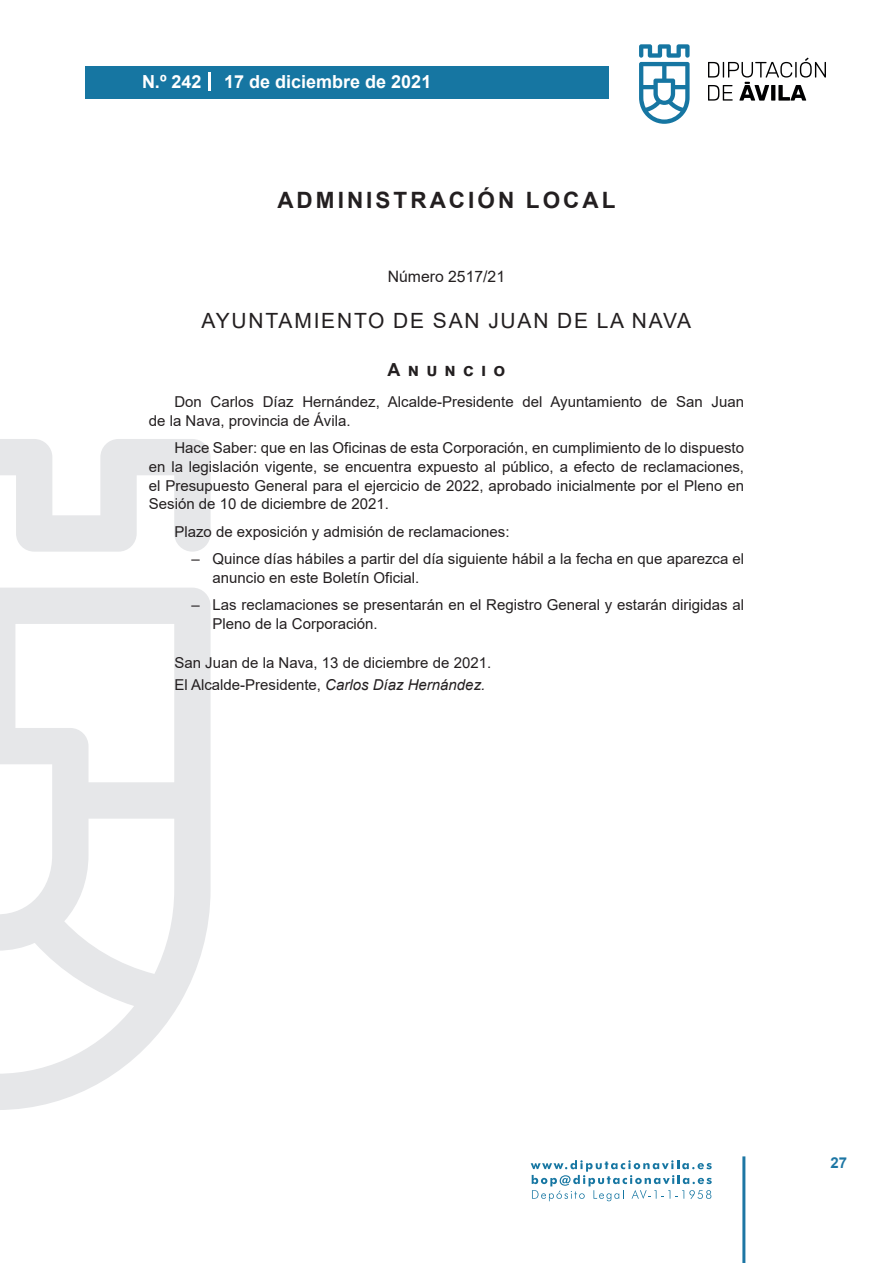
<style>
.page{position:relative;width:893px;height:1263px;background:#fff}
.page>*{position:absolute;margin:0;border:0;box-sizing:border-box;transform-origin:0 0}
.t1{font:700 22.5px "Arial";letter-spacing:.135em;color:#231f20}
.t2{font:21px "Arial";letter-spacing:.085em;color:#231f20}
.t3{font:700 18px "Arial";color:#fff}
.t4{font:700 18px "Arial";letter-spacing:.4em;color:#231f20}
.t5{font:15.75px "Arial";color:#231f20}
.t6{font:15px/18.8px "Arial";color:#231f20}
.t7{font:700 15px "Arial";color:#1d76a4}
.s1{font-style:italic}
</style>
<div class="page">
<svg style="left:531px;top:1160px;width:181px;height:41px"></svg>
<div style="left:85px;top:66px;width:523px;height:33px;background:#1676a2"></div>
<svg style="left:639px;top:44px;width:51px;height:80px"></svg>
<svg style="left:708px;top:58px;width:118px;height:43px"></svg>
<hr style="left:742px;top:1156px;width:3px;height:107px;background:#1d76a4">
<svg style="left:208px;top:72px;width:2px;height:18px"></svg>
<svg style="left:0;top:439px;width:211px;height:671px"></svg>
<p class="t3" style="left:142px;top:69px;width:61px">N.º 242</p>
<p class="t3" style="left:224px;top:69px;width:209px">17 de diciembre de 2021</p>
<h1 class="t1" style="left:277px;top:184px;width:340px">ADMINISTRACIÓN LOCAL</h1>
<p class="t5" style="left:388px;top:266px;width:119px">Número 2517/21</p>
<h2 class="t2" style="left:202px;top:307px;width:491px">AYUNTAMIENTO DE SAN JUAN DE LA NAVA</h2>
<p class="t4" style="left:388px;top:356px;width:119px">Anuncio</p>
<p class="t6" style="left:149px;top:392px;width:597px;text-indent:26px">Don Carlos Díaz Hernández, Alcalde-Presidente del Ayuntamiento de San Juan de la Nava, provincia de Ávila.</p>
<p class="t6" style="left:149px;top:438px;width:597px;text-align:justify;text-indent:26px">Hace Saber: que en las Oficinas de esta Corporación, en cumplimiento de lo dispuesto en la legislación vigente, se encuentra expuesto al público, a efecto de reclamaciones, el Presupuesto General para el ejercicio de 2022, aprobado inicialmente por el Pleno en Sesión de 10 de diciembre de 2021.</p>
<p class="t6" style="left:174px;top:522px;width:337px">Plazo de exposición y admisión de reclamaciones:</p>
<p class="t6" style="left:213px;top:549px;width:533px;text-indent:-21px">– Quince días hábiles a partir del día siguiente hábil a la fecha en que aparezca el anuncio en este Boletín Oficial.</p>
<p class="t6" style="left:213px;top:595px;width:533px;text-indent:-21px">– Las reclamaciones se presentarán en el Registro General y estarán dirigidas al<br>Pleno de la Corporación.</p>
<p class="t6" style="left:174px;top:651px;width:318px;line-height:22.2px">San Juan de la Nava, 13 de diciembre de 2021.<br>El Alcalde-Presidente, <span class="s1">Carlos Díaz Hernández.</span></p>
<p class="t7" style="left:831px;top:1152px;width:18px">27</p>
</div>
